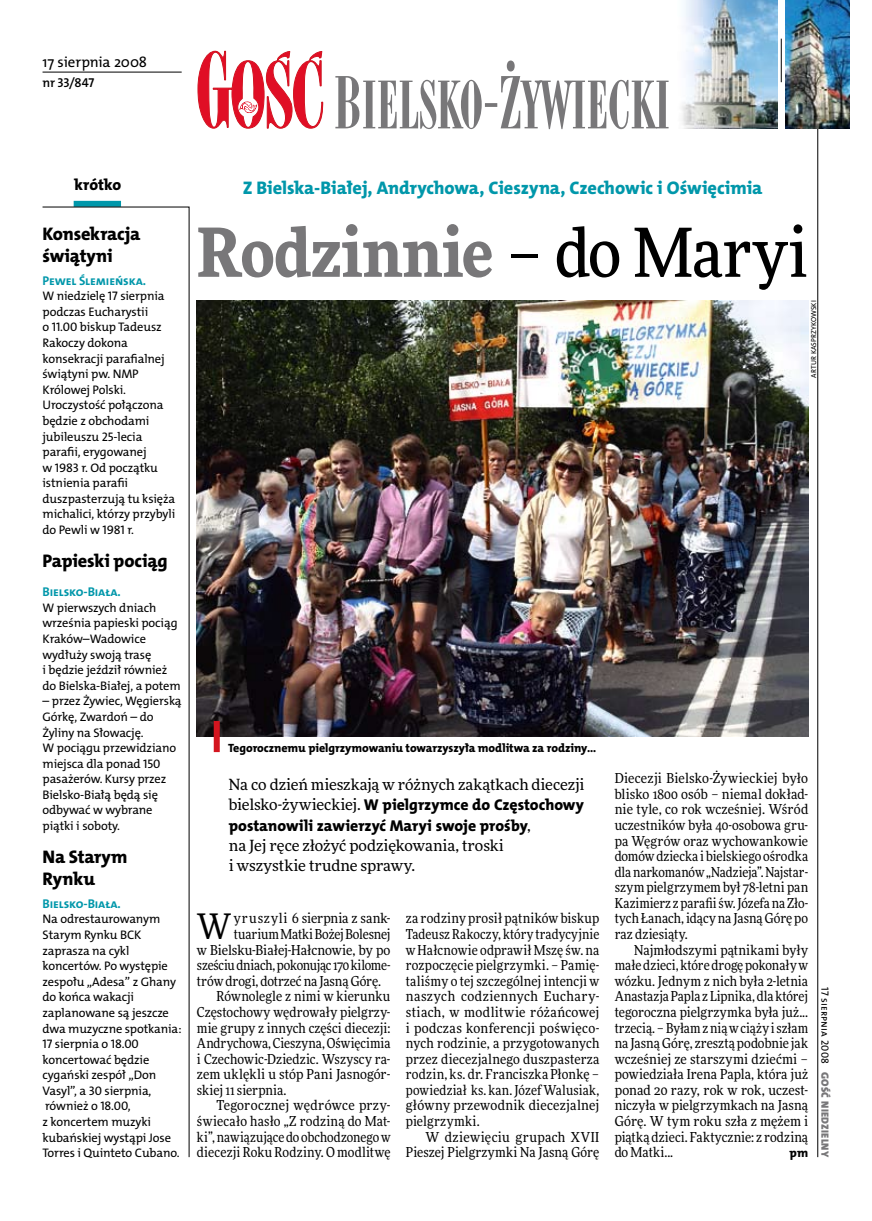
<style>
.page{position:relative;width:872px;height:1221px;background:#fff}
.page>*{position:absolute;margin:0;border:0;box-sizing:border-box;transform-origin:0 0}
.t1{font:900 67.5px "Freeday Narrow";letter-spacing:-.005em;color:#787779}
.t2{font:35.25px "Freeday Narrow News";color:#000}
.t3{font:18.3px "The Mix HP8 Ex Bld";color:#0097aa}
.t4{font:18.3px/21.6px "The Mix HP8 Ex Bld";letter-spacing:-.01em;color:#000}
.t5{font:15.75px/20.4px "The Mix HP8 Ex Bld";color:#000}
.t6{font:15.45px/20.4px "Freeday News";letter-spacing:-.005em;color:#000}
.t7{font:14.85px "The Mix HP5 Plain";color:#000}
.t8{font:13.8px/15.6px "Freeday Narrow News";letter-spacing:.005em;color:#000;text-align:justify}
.t9{font:13.8px "Freeday Narrow News";letter-spacing:-.015em;color:#000}
.t10{font:12.9px "The Mix HP6 Se Bld";letter-spacing:-.02em;color:#000}
.t11{font:12.75px "The Mix HP7 Bld";letter-spacing:-.01em;color:#0097aa}
.t12{font:12.45px/15.6px "The Mix HP5 Plain";letter-spacing:-.01em;color:#000}
.t13{font:12.45px "The Mix HP8 Ex Bld";color:#000}
.t14{font:12px "The Mix HP8 Ex Bld";letter-spacing:.005em;color:#000}
.t15{font:10.5px "The Mix HP9 Blk";letter-spacing:.025em;color:#787779}
.t16{font:10.5px "The Mix HP5 Plain";letter-spacing:.01em;color:#000}
.t17{font:7.2px "The Mix HP5 Plain";letter-spacing:.005em;color:#000}
.s1{font-weight:500;color:#000}
.s2{font-family:"Freeday News";font-size:15.45px}
</style>
<div class="page">
<hr style="left:817px;top:72px;width:1px;height:1084px;background:#000">
<hr style="left:781px;top:39px;width:1px;height:43px;background:#000">
<img style="left:681px;top:0;width:96px;height:128px">
<img style="left:785px;top:0;width:65px;height:128px">
<svg style="left:197px;top:51px;width:126px;height:78px"></svg>
<svg style="left:335px;top:60px;width:333px;height:69px"></svg>
<hr style="left:43px;top:72px;width:139px;height:1px;background:#000">
<div style="left:74px;top:201px;width:47px;height:6px;background:#0097aa"></div>
<svg style="left:42px;top:207px;width:147px;height:950px"></svg>
<img style="left:197px;top:300px;width:611px;height:436px">
<div style="left:214px;top:721px;width:6px;height:31px;background:#d4151f"></div>
<p class="t7" style="left:43px;top:53px;width:106px">17 sierpnia 2008</p>
<p class="t10" style="left:43px;top:75px;width:53px">nr 33/847</p>
<p class="t5" style="left:74px;top:175px;width:48px">krótko</p>
<h3 class="t3" style="left:243px;top:175px;width:521px">Z Bielska-Białej, Andrychowa, Cieszyna, Czechowic i Oświęcimia</h3>
<h1 class="t1" style="left:197px;top:208px;width:612px">Rodzinnie <span class="s1">– do Maryi</span></h1>
<h3 class="t4" style="left:43px;top:223px;width:99px">Konsekracja świątyni</h3>
<p class="t11" style="left:43px;top:272px;width:105px">Pewel Ślemieńska.</p>
<p class="t12" style="left:43px;top:288px;width:134px">W niedzielę 17 sierpnia podczas Eucharystii<br>o 11.00 biskup Tadeusz<br>Rakoczy dokona konsekracji parafialnej świątyni pw. NMP<br>Królowej Polski.<br>U roczystość połączona będzie z obchodami jubileuszu 25-lecia parafii, erygowanej<br>w 1983 r. Od początku istnienia parafii duszpasterzują tu księża michalici, którzy przybyli do Pewli w 1981 r.</p>
<h3 class="t4" style="left:43px;top:550px;width:127px">Papieski pociąg</h3>
<p class="t11" style="left:43px;top:583px;width:80px">Bielsko-Biała.</p>
<p class="t12" style="left:43px;top:600px;width:140px">W pierwszych dniach września papieski pociąg<br>Kraków–Wadowice wydłuży swoją trasę<br>i będzie jeździł również do Bielska-Białej, a potem</p>
<p class="t12" style="left:43px;top:693px;width:141px">– przez Żywiec, Węgierską<br>Górkę, Zwardoń – do<br>Żyliny na Słowację.<br>W pociągu przewidziano miejsca dla ponad 150 pasażerów. Kursy przez<br>Bielsko-Białą będą się odbywać w wybrane piątki i soboty.</p>
<h3 class="t4" style="left:43px;top:846px;width:85px">Na Starym<br>Rynku</h3>
<p class="t11" style="left:43px;top:895px;width:80px">Bielsko-Biała.</p>
<p class="t12" style="left:43px;top:911px;width:141px">Na odrestaurowanym<br>Starym Rynku BCK zaprasza na cykl koncertów. Po występie zespołu „Adesa” z Ghany do końca wakacji zaplanowane są jeszcze dwa muzyczne spotkania:<br>17 sierpnia o 18.00 koncertować będzie cygański zespół „Don<br>Vasyl”, a 30 sierpnia, również o 18.00,<br>z koncertem muzyki kubańskiej wystąpi Jose<br>Torres i Quinteto Cubano.</p>
<p class="t17" style="left:809px;top:377px;width:79px;rotate:-90deg">Artur Kasprzykowski</p>
<p class="t14" style="left:228px;top:740px;width:370px">Tegorocznemu pielgrzymowaniu towarzyszyła modlitwa za rodziny...</p>
<p class="t8" style="left:614px;top:770px;width:195px">Diecezji Bielsko-Żywieckiej było blisko 1800 osób – niemal dokład&shy;nie tyle, co rok wcześniej. Wśród uczestników była 40-osobowa gru&shy;pa Węgrów oraz wychowankowie domów dziecka i bielskiego ośrodka dla narkomanów „Nadzieja”. Najstar&shy;szym pielgrzymem był 78-letni pan Kazimierz z parafii św. Józefa na Zło&shy;tych Łanach, idący na Jasną Górę po raz dziesiąty.</p>
<p class="t8" style="left:614px;top:941px;width:195px;text-indent:20px">Najmłodszymi pątnikami były małe dzieci, które drogę pokonały w wózku. Jednym z nich była 2-letnia Anastazja Papla z Lipnika, dla której tegoroczna pielgrzymka była już... trzecią. – Byłam z nią w ciąży i szłam na Jasną Górę, zresztą podobnie jak wcześniej ze starszymi dziećmi – powiedziała Irena Papla, która już ponad 20 razy, rok w rok, uczest&shy;niczyła w pielgrzymkach na Jasną Górę. W tym roku szła z mężem i piątką dzieci. Faktycznie: z rodziną do Matki...</p>
<p class="t6" style="left:229px;top:773px;width:357px">Na co dzień mieszkają w różnych zakątkach diecezji</p>
<p class="t5" style="left:229px;top:794px;width:357px"><span class="s2">bielsko-żywieckiej.</span> W pielgrzymce do Częstochowy postanowili zawierzyć Maryi swoje prośby<span class="s2">,</span></p>
<p class="t6" style="left:229px;top:835px;width:276px">na Jej ręce złożyć podziękowania, troski i wszystkie trudne sprawy.</p>
<h2 class="t2" style="left:197px;top:904px;width:36px">W</h2>
<p class="t8" style="left:234px;top:910px;width:158px">yruszyli 6 sierpnia z sank-</p>
<p class="t8" style="left:406px;top:910px;width:195px">za rodziny prosił pątników biskup Tadeusz Rakoczy, który tradycyjnie w Hałcnowie odprawił Mszę św. na rozpoczęcie pielgrzymki. – Pamię&shy;taliśmy o tej szczególnej intencji w naszych codziennych Euchary&shy;stiach, w modlitwie różańcowej i podczas konferencji poświęco&shy;nych rodzinie, a przygotowanych przez diecezjalnego duszpasterza rodzin, ks. dr. Franciszka Płonkę – powiedział ks. kan. Józef Walusiak, główny przewodnik diecezjalnej pielgrzymki.</p>
<p class="t8" style="left:406px;top:1128px;width:195px;text-align:right">W dziewięciu grupach XVII<br>Pieszej Pielgrzymki Na Jasną Górę</p>
<p class="t8" style="left:234px;top:926px;width:158px">tuarium Matki Bożej Bolesnej</p>
<p class="t8" style="left:197px;top:941px;width:195px">w Bielsku-Białej-Hałcnowie, by po</p>
<p class="t9" style="left:197px;top:956px;width:195px">sześciu dniach, pokonując 170 kilome-</p>
<p class="t8" style="left:197px;top:972px;width:185px">trów drogi, dotrzeć na Jasną Górę.</p>
<p class="t8" style="left:216px;top:988px;width:175px">Równolegle z nimi w kierunku</p>
<p class="t8" style="left:197px;top:1004px;width:195px">Częstochowy wędrowały pielgrzy-</p>
<p class="t8" style="left:197px;top:1019px;width:195px">mie grupy z innych części diecezji:</p>
<p class="t8" style="left:197px;top:1035px;width:195px">Andrychowa, Cieszyna, Oświęcimia</p>
<p class="t8" style="left:197px;top:1050px;width:195px">i Czechowic-Dziedzic. Wszyscy ra-</p>
<p class="t8" style="left:197px;top:1066px;width:195px">zem uklękli u stóp Pani Jasnogór-</p>
<p class="t8" style="left:197px;top:1081px;width:91px">skiej 11 sierpnia.</p>
<p class="t8" style="left:216px;top:1097px;width:175px">Tegorocznej wędrówce przy-</p>
<p class="t8" style="left:197px;top:1112px;width:195px">świecało hasło „Z rodziną do Mat-</p>
<p class="t8" style="left:197px;top:1128px;width:195px">ki”, nawiązujące do obchodzonego w</p>
<p class="t8" style="left:197px;top:1144px;width:195px">diecezji Roku Rodziny. O modlitwę</p>
<p class="t16" style="left:832px;top:986px;width:78px;rotate:90deg">17 sierpnia 2008</p>
<p class="t15" style="left:832px;top:1071px;width:87px;rotate:90deg">Gość Niedzielny</p>
<p class="t13" style="left:789px;top:1144px;width:19px">pm</p>
</div>
